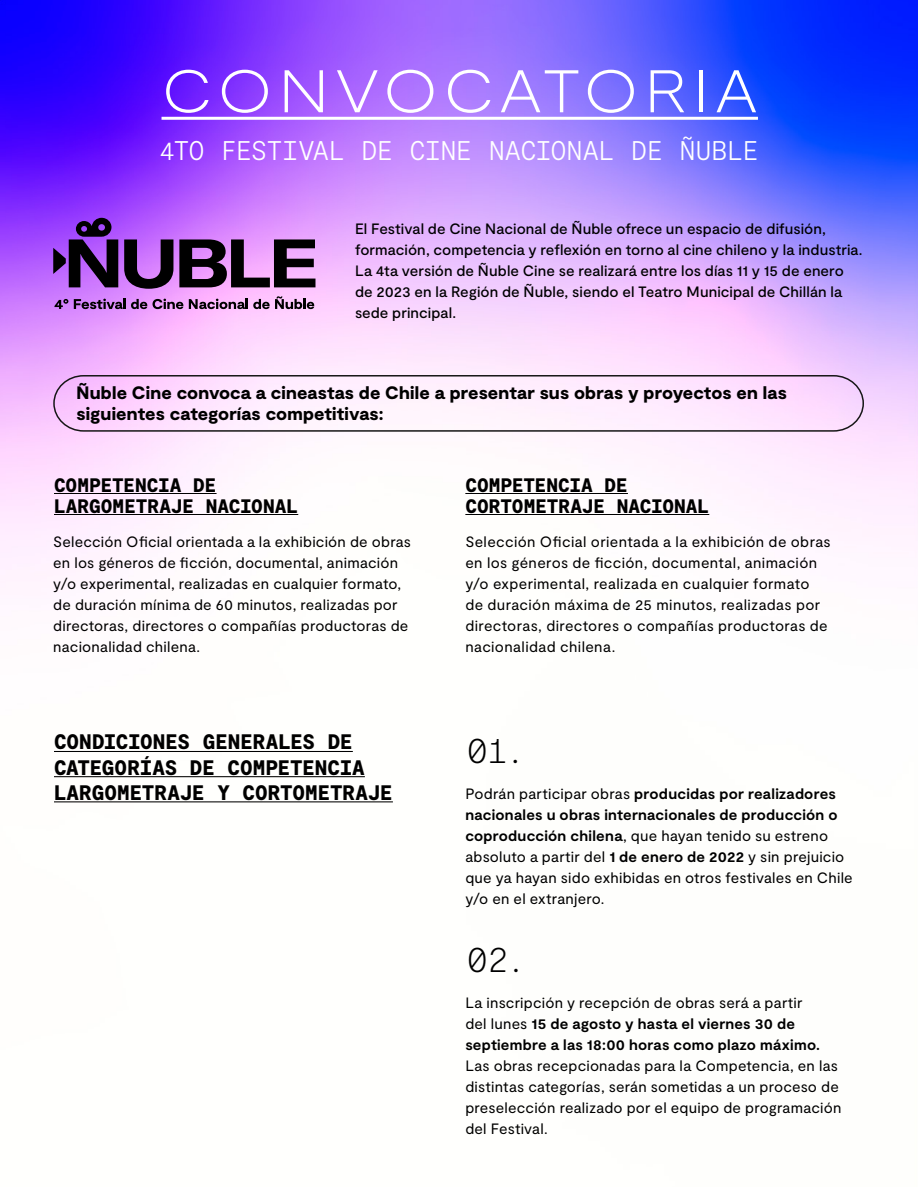
<style>
.page{position:relative;width:918px;height:1188px;background:#fff}
.page>*{position:absolute;margin:0;border:0;box-sizing:border-box;transform-origin:0 0}
.t1{font:100 expanded 60px "Moderat";letter-spacing:.09em;color:#fff}
.t2{font:37.5px "Moderat Mono Thin";color:#000}
.t3{font:27px "Moderat Mono Light";letter-spacing:-.015em;color:#fff}
.t4{font:21px/25.2px "Moderat Mono Black";letter-spacing:-.005em;color:#000}
.t5{font:19.5px/21px "Moderat Mono Black";letter-spacing:-.005em;color:#000}
.t6{font:900 18px/21px "Moderat";letter-spacing:.005em;color:#000}
.t7{font:15px/21px "Moderat";letter-spacing:.015em;color:#000}
.t8{font:500 15px/21px "Moderat";letter-spacing:.005em;color:#000}
.t9{font:700 15px/21px "Moderat";letter-spacing:.015em;color:#000}
.s1{font-weight:700}
.s2{font-weight:400}
</style>
<div class="page">
<img style="left:1px;top:1px;width:917px;height:802px">
<hr style="left:162px;top:117px;width:596px;height:3px;background:#fff">
<hr style="left:54px;top:493px;width:163px;height:1px;background:#000">
<hr style="left:54px;top:514px;width:244px;height:1px;background:#000">
<hr style="left:465px;top:493px;width:163px;height:1px;background:#000">
<hr style="left:465px;top:514px;width:244px;height:1px;background:#000">
<hr style="left:54px;top:751px;width:299px;height:1px;background:#000">
<hr style="left:54px;top:776px;width:311px;height:1px;background:#000">
<hr style="left:54px;top:801px;width:339px;height:1px;background:#000">
<svg style="left:124px;top:239px;width:49px;height:50px;background:#5e3772"></svg>
<svg style="left:179px;top:239px;width:136px;height:48px;background:#634469"></svg>
<svg style="left:53px;top:218px;width:65px;height:69px;background:#592c80"></svg>
<svg style="left:54px;top:299px;width:14px;height:10px"></svg>
<svg style="left:74px;top:299px;width:73px;height:10px"></svg>
<svg style="left:153px;top:299px;width:30px;height:10px"></svg>
<svg style="left:189px;top:296px;width:125px;height:13px;background:#a079a1"></svg>
<svg style="left:53px;top:374px;width:812px;height:58px"></svg>
<h1 class="t1" style="left:162px;top:56px;width:598px">CONVOCATORIA</h1>
<h3 class="t3" style="left:159px;top:135px;width:601px">4TO FESTIVAL DE CINE NACIONAL DE ÑUBLE</h3>
<p class="t8" style="left:355px;top:219px;width:509px">El Festival de Cine Nacional de Ñuble ofrece un espacio de difusión, formación, competencia y reflexión en torno al cine chileno y la industria.<br>La 4ta versión de Ñ uble Cine se realizará entre los días 11 y 15 de enero de 2023 en la Región de Ñuble, siendo el Teatro Municipal de Chillán la sede principal.</p>
<p class="t6" style="left:77px;top:383px;width:712px">Ñuble Cine convoca a cineastas de Chile a presentar sus obras y proyectos en las siguientes categorías competitivas:</p>
<h3 class="t5" style="left:54px;top:475px;width:246px">COMPETENCIA DE<br>LARGOMETRAJE NACIONAL</h3>
<p class="t7" style="left:53px;top:531px;width:359px">Selección Oficial orientada a la exhibición de obras en los géneros de ficción, documental, animación y/o experimental, realizadas en cualquier formato, de duración mínima de 60 minutos, realizadas por directoras, directores o compañías productoras de nacionalidad chilena.</p>
<h3 class="t4" style="left:54px;top:731px;width:340px">CONDICIONES GENERALES DE<br>CATEGORÍAS DE COMPETENCIA<br>LARGOMETRAJE Y CORTOMETRAJE</h3>
<h3 class="t5" style="left:465px;top:475px;width:245px">COMPETENCIA DE<br>CORTOMETRAJE NACIONAL</h3>
<p class="t7" style="left:465px;top:531px;width:367px">Selección Oficial orientada a la exhibición de obras en los géneros de ficción, documental, animación y/o experimental, realizada en cualquier formato de duración máxima de 25 minutos, realizadas por directoras, directores o compañías productoras de nacionalidad chilena.</p>
<h2 class="t2" style="left:466px;top:728px;width:62px">01.</h2>
<p class="t7" style="left:465px;top:783px;width:389px">Podrán participar obras <span class="s1">producidas por realizadores nacionales u obras internacionales de producción o coproducción chilena</span>, que hayan tenido su estreno absoluto a partir del <span class="s1">1 de enero de 2022</span> y sin prejuicio que ya hayan sido exhibidas en otros festivales en Chile y/o en el extranjero.</p>
<h2 class="t2" style="left:466px;top:937px;width:63px">02.</h2>
<p class="t9" style="left:465px;top:993px;width:356px"><span class="s2">La inscripción y recepción de obras será a partir del lunes</span> 15 de agosto y hasta el viernes 30 de septiembre a las 18:00 horas como plazo máximo.</p>
<p class="t7" style="left:465px;top:1056px;width:378px">Las obras recepcionadas para la Competencia, en las distintas categorías, serán sometidas a un proceso de preselección realizado por el equipo de programación del Festival.</p>
</div>
